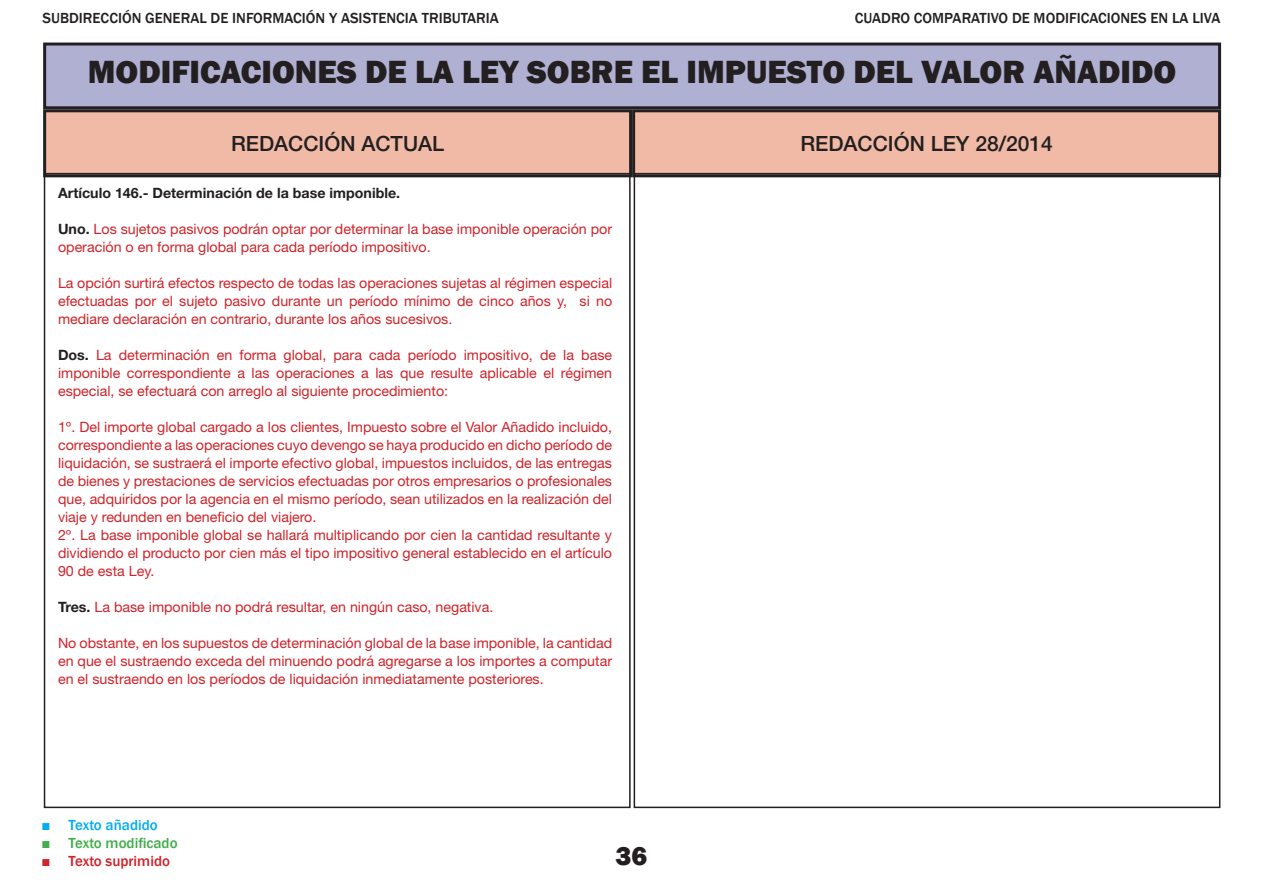
<style>
.page{position:relative;width:1263px;height:893px;background:#fff}
.page>*{position:absolute;margin:0;border:0;box-sizing:border-box;transform-origin:0 0}
.t1{font:800 33px "Franklin Gothic";color:#231f20}
.t2{font:800 27px "Franklin Gothic";color:#231f20}
.t3{font:500 21px "Helvetica Neue LT Std";color:#231f20}
.t4{font:500 15px "Franklin Gothic";color:#231f20}
.t5{font:500 15px "Franklin Gothic";color:#40ae49}
.t6{font:500 15px "Franklin Gothic";color:#d1232a}
.t7{font:500 15px "Franklin Gothic";color:#00aeef}
.Cuerpo_de_texto_Ley{font:14.25px/18px "Helvetica Neue LT Std";color:#d1232a;text-align:justify}
.Artículo_Indice{font:700 14.25px "Helvetica Neue LT Std";color:#231f20}
.s1{font-weight:700;color:#231f20}
.s2{font-family:"Times New Roman";font-weight:700}
</style>
<div class="page">
<div style="left:45px;top:44px;width:1174px;height:64px;background:#afb0d2"></div>
<div style="left:43px;top:43px;width:1178px;height:66px;border:3px solid #231f20"></div>
<div style="left:634px;top:111px;width:585px;height:65px;background:#f0baa6"></div>
<div style="left:632px;top:109px;width:589px;height:68px;border:3px solid #231f20"></div>
<div style="left:45px;top:111px;width:586px;height:65px;background:#f0baa6"></div>
<div style="left:43px;top:109px;width:589px;height:68px;border:3px solid #231f20"></div>
<p class="t4" style="left:43px;top:9px;width:458px">SUBDIRECCIÓN GENERAL DE INFORMACIÓN Y ASISTENCIA TRIBUTARIA</p>
<p class="t4" style="left:855px;top:9px;width:367px">CUADRO COMPARATIVO DE MODIFICACIONES EN LA LIVA</p>
<h1 class="t1" style="left:88px;top:51px;width:1090px">MODIFICACIONES DE LA LEY SOBRE EL IMPUESTO DEL VALOR AÑADIDO</h1>
<h3 class="t3" style="left:231px;top:131px;width:215px">REDACCIÓN ACTUAL</h3>
<h3 class="t3" style="left:800px;top:131px;width:254px">REDACCIÓN LEY 28/2014</h3>
<p class="Artículo_Indice" style="left:58px;top:184px;width:344px">Artículo 146.‑ Determinación de la base imponible.</p>
<p class="Cuerpo_de_texto_Ley" style="left:58px;top:220px;width:556px"><span class="s1">Uno.</span> Los sujetos pasivos podrán optar por determinar la base imponible operación por operación o en forma global para cada período impositivo.</p>
<p class="Cuerpo_de_texto_Ley" style="left:58px;top:274px;width:556px">La opción surtirá efectos respecto de todas las operaciones sujetas al régimen especial efectuadas por el sujeto pasivo durante un período mínimo de cinco años y, si no mediare declaración en contrario, durante los años sucesivos.</p>
<p class="Cuerpo_de_texto_Ley" style="left:58px;top:346px;width:556px"><span class="s1">Dos.</span> La determinación en forma global, para cada período impositivo, de la base imponible correspondiente a las operaciones a las que resulte aplicable el régimen especial, se efectuará con arreglo al siguiente procedimiento:</p>
<p class="Cuerpo_de_texto_Ley" style="left:58px;top:418px;width:556px">1º. Del importe global cargado a los clientes, Impuesto sobre el Valor Añadido incluido, correspondiente a las operaciones cuyo devengo se haya producido en dicho período de liquidación, se sustraerá el importe efectivo global, impuestos incluidos, de las entregas de bienes y prestaciones de servicios efectuadas por otros empresarios o profesionales que, adquiridos por la agencia en el mismo período, sean utilizados en la realización del viaje y redunden en beneficio del viajero.</p>
<p class="Cuerpo_de_texto_Ley" style="left:58px;top:526px;width:556px">2º. La base imponible global se hallará multiplicando por cien la cantidad resultante y dividiendo el producto por cien más el tipo impositivo general establecido en el artículo 90 de esta Ley.</p>
<p class="Cuerpo_de_texto_Ley" style="left:58px;top:598px;width:437px"><span class="s1">Tres.</span> La base imponible no podrá resultar, en ningún caso, negativa.</p>
<p class="Cuerpo_de_texto_Ley" style="left:58px;top:634px;width:556px">No obstante, en los supuestos de determinación global de la base imponible, la cantidad en que el sustraendo exceda del minuendo podrá agregarse a los importes a computar en el sustraendo en los períodos de liquidación inmediatamente posteriores.</p>
<p class="t7" style="left:42px;top:815px;width:118px"><span class="s2">■</span> Texto añadido</p>
<p class="t5" style="left:42px;top:833px;width:137px"><span class="s2">■</span> Texto modificado</p>
<p class="t6" style="left:42px;top:851px;width:130px"><span class="s2">■</span> Texto suprimido</p>
<h2 class="t2" style="left:616px;top:838px;width:33px">36</h2>
</div>
